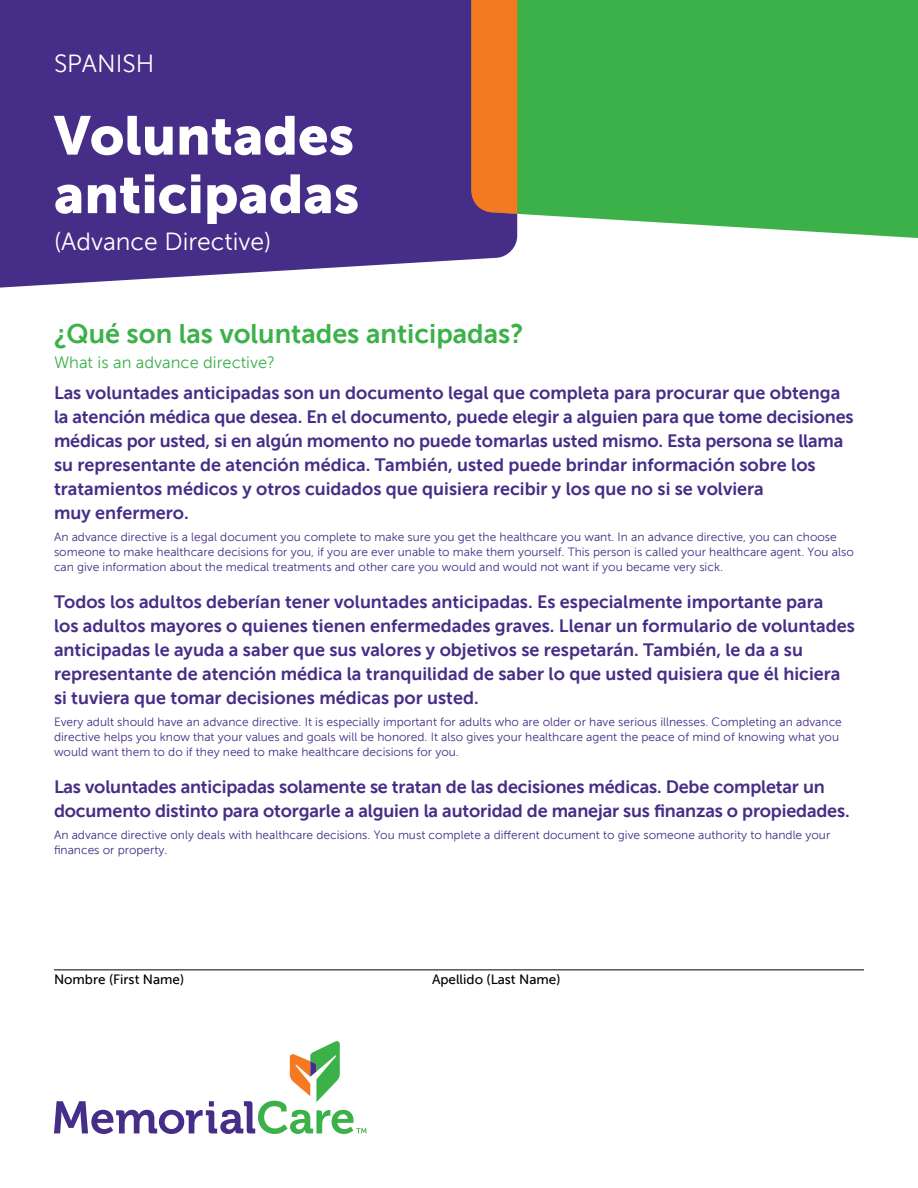
<style>
.page{position:relative;width:918px;height:1188px;background:#fff}
.page>*{position:absolute;margin:0;border:0;box-sizing:border-box;transform-origin:0 0}
.t1{font:54.3px/58.5px "Museo Sans 900";color:#fff}
.t2{font:27px "Museo Sans 700";color:#3cb14a}
.t3{font:24.75px "Museo Sans 300";color:#fff}
.t4{font:18px/24px "Museo Sans 700";color:#462d87}
.t5{font:16.5px "Museo Sans 300";color:#3cb14a}
.t6{font:13.5px "Museo Sans 500";color:#010101}
.t7{font:12px/15px "Museo Sans 300";color:#462d87}
</style>
<div class="page">
<div style="left:0;top:0;width:492px;height:288px;background:#462d87"></div>
<svg style="left:471px;top:0;width:447px;height:258px;background:#54b861"></svg>
<div style="left:471px;top:0;width:46px;height:214px;background:#f47920"></div>
<svg style="left:54px;top:1041px;width:313px;height:93px"></svg>
<hr style="left:54px;top:970px;width:810px;height:1px;background:#010101">
<h3 class="t3" style="left:54px;top:50px;width:102px">SPANISH</h3>
<h1 class="t1" style="left:54px;top:106px;width:307px">Voluntades anticipadas</h1>
<h3 class="t3" style="left:54px;top:228px;width:219px">(Advance Directive)</h3>
<h2 class="t2" style="left:54px;top:319px;width:471px">¿Qué son las voluntades anticipadas?</h2>
<p class="t5" style="left:54px;top:353px;width:223px">What is an advance directive?</p>
<p class="t4" style="left:54px;top:381px;width:801px">Las voluntades anticipadas son un documento legal que completa para procurar que obtenga la atención médica que desea. En el documento, puede elegir a alguien para que tome decisiones médicas por usted, si en algún momento no puede tomarlas usted mismo. Esta persona se llama su representante de atención médica. También, usted puede brindar información sobre los tratamientos médicos y otros cuidados que quisiera recibir y los que no si se volviera<br>muy enfermero.</p>
<p class="t7" style="left:54px;top:529px;width:801px">An advance directive is a legal document you complete to make sure you get the healthcare you want. In an advance directive, you can choose someone to make healthcare decisions for you, if you are ever unable to make them yourself. This person is called your healthcare agent. You also can give information about the medical treatments and other care you would and would not want if you became very sick.</p>
<p class="t4" style="left:54px;top:590px;width:802px">Todos los adultos deberían tener voluntades anticipadas. Es especialmente importante para<br>los adultos mayores o quienes tienen enfermedades graves. Llenar un formulario de voluntades anticipadas le ayuda a saber que sus valores y objetivos se respetarán. También, le da a su representante de atención médica la tranquilidad de saber lo que usted quisiera que él hiciera si tuviera que tomar decisiones médicas por usted.</p>
<p class="t7" style="left:54px;top:714px;width:789px">Every adult should have an advance directive. It is especially important for adults who are older or have serious illnesses. Completing an advance directive helps you know that your values and goals will be honored. It also gives your healthcare agent the peace of mind of knowing what you would want them to do if they need to make healthcare decisions for you.</p>
<p class="t4" style="left:54px;top:775px;width:797px">Las voluntades anticipadas solamente se tratan de las decisiones médicas. Debe completar un documento distinto para otorgarle a alguien la autoridad de manejar sus finanzas o propiedades.</p>
<p class="t7" style="left:54px;top:827px;width:778px">An advance directive only deals with healthcare decisions. You must complete a different document to give someone authority to handle your finances or property.</p>
<p class="t6" style="left:54px;top:972px;width:132px">Nombre (First Name)</p>
<p class="t6" style="left:432px;top:972px;width:130px">Apellido (Last Name)</p>
</div>
